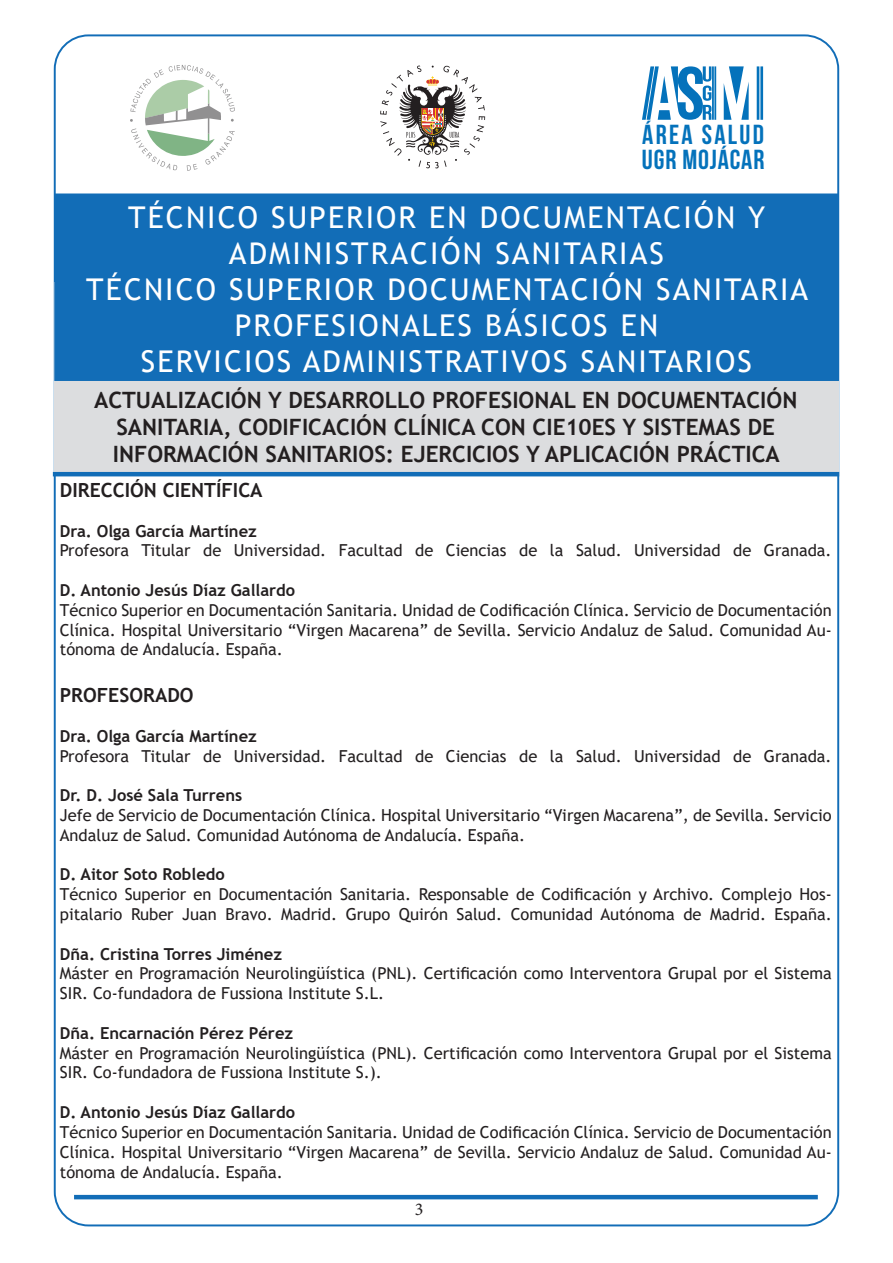
<style>
.page{position:relative;width:893px;height:1263px;background:#fff}
.page>*{position:absolute;margin:0;border:0;box-sizing:border-box;transform-origin:0 0}
.t1{font:30px "Trebuchet MS";letter-spacing:.07em;color:#fff}
.t2{font:27.6px/25.3px "Bebas Neue";letter-spacing:.03em;color:#0472bb}
.t3{font:700 22.5px "Trebuchet MS";color:#231f20}
.t4{font:700 19.5px "Trebuchet MS";color:#231f20}
.t5{font:18px "Minion Pro";color:#231f20}
.t6{font:16.5px/19.8px "Trebuchet MS";color:#231f20}
.t7{font:700 16.5px "Trebuchet MS";color:#231f20}
</style>
<div class="page">
<hr style="left:74px;top:1195px;width:744px;height:4px;background:#126db7">
<div style="left:54px;top:282px;width:785px;height:191px;background:#dcdddf"></div>
<hr style="left:53px;top:472px;width:786px;height:4px;background:#126db7">
<div style="left:54px;top:193px;width:785px;height:188px;background:#126db7;border:2px solid #126db7"></div>
<svg style="left:380px;top:66px;width:105px;height:102px"></svg>
<svg style="left:130px;top:65px;width:105px;height:106px"></svg>
<svg style="left:757px;top:66px;width:6px;height:54px"></svg>
<svg style="left:724px;top:66px;width:25px;height:54px"></svg>
<svg style="left:642px;top:66px;width:74px;height:54px"></svg>
<p class="t2" style="left:642px;top:122px;width:124px">ÁREA SALUD<br>UGR MOJÁCAR</p>
<p class="t1" style="left:128px;top:198px;width:638px">TÉCNICO SUPERIOR EN DOCUMENTACIÓN Y</p>
<p class="t1" style="left:229px;top:234px;width:437px">ADMINISTRACIÓN SANITARIAS</p>
<p class="t1" style="left:86px;top:270px;width:723px">TÉCNICO SUPERIOR DOCUMENTACIÓN SANITARIA</p>
<p class="t1" style="left:235px;top:306px;width:425px">PROFESIONALES BÁSICOS EN</p>
<p class="t1" style="left:141px;top:342px;width:612px">SERVICIOS ADMINISTRATIVOS SANITARIOS</p>
<p class="t3" style="left:94px;top:386px;width:705px">ACTUALIZACIÓN Y DESARROLLO PROFESIONAL EN DOCUMENTACIÓN</p>
<p class="t3" style="left:116px;top:413px;width:660px">SANITARIA, CODIFICACIÓN CLÍNICA CON CIE10ES Y SISTEMAS DE</p>
<p class="t3" style="left:113px;top:440px;width:668px">INFORMACIÓN SANITARIOS: EJERCICIOS Y APLICACIÓN PRÁCTICA</p>
<p class="t4" style="left:60px;top:478px;width:204px">DIRECCIÓN CIENTÍFICA</p>
<p class="t7" style="left:60px;top:520px;width:199px">Dra. Olga García Martínez</p>
<p class="t6" style="left:60px;top:540px;width:773px">Profesora Titular de Universidad. Facultad de Ciencias de la Salud. Universidad de Granada.</p>
<p class="t7" style="left:60px;top:580px;width:237px">D. Antonio Jesús Díaz Gallardo</p>
<p class="t6" style="left:60px;top:600px;width:773px;text-align:justify">Técnico Superior en Documentación Sanitaria. Unidad de Codificación Clínica. Servicio de Documentación Clínica. Hospital Universitario “Virgen Macarena” de Sevilla. Servicio Andaluz de Salud. Comunidad Au&shy;tónoma de Andalucía. España.</p>
<p class="t4" style="left:60px;top:683px;width:135px">PROFESORADO</p>
<p class="t7" style="left:60px;top:726px;width:199px">Dra. Olga García Martínez</p>
<p class="t6" style="left:60px;top:746px;width:773px">Profesora Titular de Universidad. Facultad de Ciencias de la Salud. Universidad de Granada.</p>
<p class="t7" style="left:60px;top:785px;width:184px">Dr. D. José Sala Turrens</p>
<p class="t6" style="left:60px;top:805px;width:773px">Jefe de Servicio de Documentación Clínica. Hospital Universitario “Virgen Macarena”, de Sevilla. Servicio<br>Andaluz de Salud. Comunidad Autónoma de Andalucía. España.</p>
<p class="t7" style="left:60px;top:864px;width:166px">D. Aitor Soto Robledo</p>
<p class="t6" style="left:60px;top:884px;width:773px">Técnico Superior en Documentación Sanitaria. Responsable de Codificación y Archivo. Complejo Hos&shy;pitalario Ruber Juan Bravo. Madrid. Grupo Quirón Salud. Comunidad Autónoma de Madrid. España.</p>
<p class="t7" style="left:60px;top:943px;width:224px">Dña. Cristina Torres Jiménez</p>
<p class="t6" style="left:60px;top:963px;width:773px">Máster en Programación Neurolingüística (PNL). Certificación como Interventora Grupal por el Sistema<br>SIR. Co-fundadora de Fussiona Institute S.L.</p>
<p class="t7" style="left:60px;top:1023px;width:235px">Dña. Encarnación Pérez Pérez</p>
<p class="t6" style="left:60px;top:1043px;width:773px">Máster en Programación Neurolingüística (PNL). Certificación como Interventora Grupal por el Sistema<br>SIR. Co-fundadora de Fussiona Institute S.).</p>
<p class="t7" style="left:60px;top:1102px;width:237px">D. Antonio Jesús Díaz Gallardo</p>
<p class="t6" style="left:60px;top:1122px;width:773px;text-align:justify">Técnico Superior en Documentación Sanitaria. Unidad de Codificación Clínica. Servicio de Documentación Clínica. Hospital Universitario “Virgen Macarena” de Sevilla. Servicio Andaluz de Salud. Comunidad Au&shy;tónoma de Andalucía. España.</p>
<p class="t5" style="left:415px;top:1197px;width:10px">3</p>
</div>
